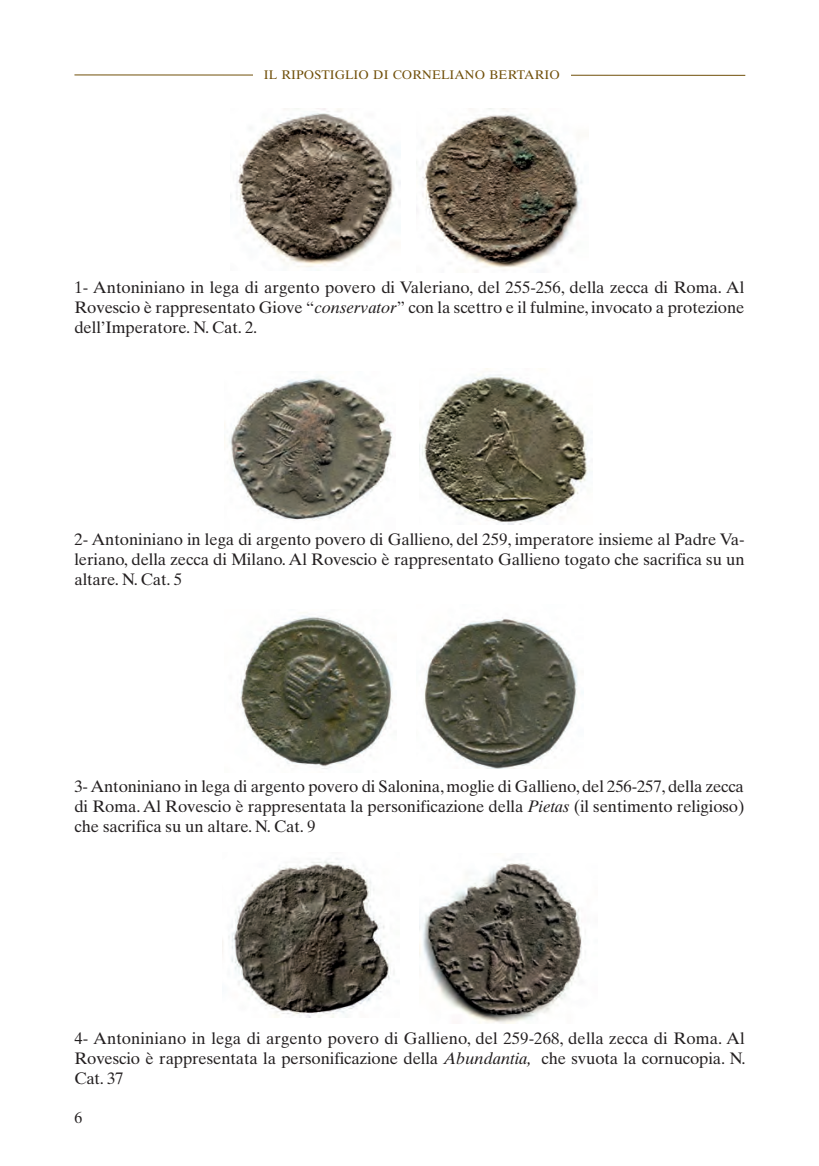
<style>
.page{position:relative;width:819px;height:1166px;background:#fff}
.page>*{position:absolute;margin:0;border:0;box-sizing:border-box;transform-origin:0 0}
.t1{font:16.62px/19.9px "Times Ten";letter-spacing:-.005em;color:#231f20;text-align:justify}
.t2{font:15.75px "Times Ten";color:#231f20}
.t3{font:12.42px "Times Ten";letter-spacing:.005em;color:#704f09}
.s1{font-style:italic}
</style>
<div class="page">
<hr style="left:74px;top:75px;width:671px;height:1px;background:#704f09">
<div style="left:253px;top:67px;width:317px;height:21px;background:#fff"></div>
<img style="left:230px;top:108px;width:170px;height:159px">
<img style="left:416px;top:109px;width:167px;height:164px">
<img style="left:224px;top:376px;width:168px;height:145px">
<img style="left:419px;top:368px;width:169px;height:156px">
<img style="left:240px;top:615px;width:153px;height:154px">
<img style="left:424px;top:617px;width:159px;height:152px">
<img style="left:222px;top:858px;width:172px;height:159px">
<img style="left:420px;top:859px;width:162px;height:165px">
<p class="t3" style="left:264px;top:70px;width:297px">IL RIPOSTIGLIO DI CORNELIANO BERTARIO</p>
<p class="t1" style="left:74px;top:279px;width:671px">1- Antoniniano in lega di argento povero di Valeriano, del 255-256, della zecca di Roma. Al Rovescio è rappresentato Giove “<span class="s1">conservator</span>” con la scettro e il fulmine, invocato a protezione dell’Imperatore. N. Cat. 2.</p>
<p class="t1" style="left:74px;top:531px;width:671px">2- Antoniniano in lega di argento povero di Gallieno, del 259, imperatore insieme al Padre Va&shy;leriano, della zecca di Milano. Al Rovescio è rappresentato Gallieno togato che sacrifica su un altare. N. Cat. 5</p>
<p class="t1" style="left:74px;top:778px;width:671px">3- Antoniniano in lega di argento povero di Salonina, moglie di Gallieno, del 256-257, della zecca di Roma. Al Rovescio è rappresentata la personificazione della <span class="s1">Pietas</span> (il sentimento religioso) che sacrifica su un altare. N. Cat. 9</p>
<p class="t1" style="left:74px;top:1030px;width:672px">4- Antoniniano in lega di argento povero di Gallieno, del 259-268, della zecca di Roma. Al Rovescio è rappresentata la personificazione della <span class="s1">Abundantia,</span> che svuota la cornucopia. N.<br>Cat. 37</p>
<p class="t2" style="left:74px;top:1111px;width:9px">6</p>
</div>
